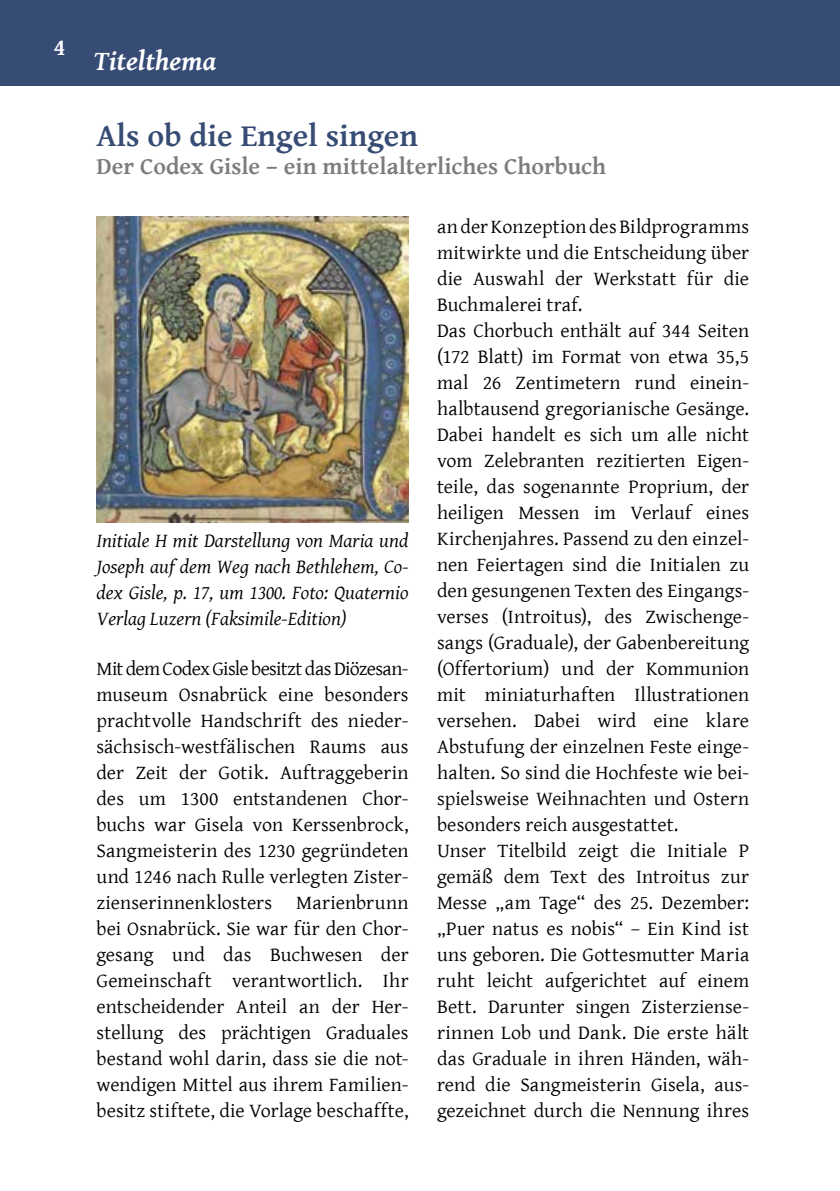
<style>
.page{position:relative;width:840px;height:1191px;background:#fff}
.page>*{position:absolute;margin:0;border:0;box-sizing:border-box;transform-origin:0 0}
.t1{font:700 32px "Gentium Basic";color:#374c75}
.t2{font:italic 700 28px "Gentium Basic";color:#fff}
.t3{font:700 24px "Gentium Basic";color:#7c7c7c}
.t4{font:700 24px "Gentium Basic";color:#fff}
.t5{font:20px/26px "Gentium Basic";letter-spacing:.005em;color:#000;text-align:justify}
.t6{font:italic 20px/26px "Gentium Basic";color:#000;text-align:justify}
</style>
<div class="page">
<div style="left:0;top:0;width:839px;height:85px;background:#374c75"></div>
<img style="left:96px;top:217px;width:312px;height:305px">
<p class="t4" style="left:53px;top:29px;width:14px">4</p>
<h2 class="t2" style="left:94px;top:40px;width:124px">Titelthema</h2>
<h1 class="t1" style="left:96px;top:111px;width:323px">Als ob die Engel singen</h1>
<p class="t3" style="left:96px;top:149px;width:511px">Der Codex Gisle – ein mittelalterliches Chorbuch</p>
<p class="t6" style="left:96px;top:527px;width:313px">Initiale H mit Darstellung von Maria und Joseph auf dem Weg nach Bethlehem, Co&shy;dex Gisle, p. 17, um 1300. Foto: Quaternio Verlag Luzern (Faksimile-Edition)</p>
<p class="t5" style="left:96px;top:654px;width:313px">Mit dem Codex Gisle besitzt das Diözesan&shy;museum Osnabrück eine besonders prachtvolle Handschrift des nieder&shy;sächsisch-westfälischen Raums aus der Zeit der Gotik. Auftraggeberin des um 1300 entstandenen Chor&shy;buchs war Gisela von Kerssenbrock, Sangmeisterin des 1230 gegründeten und 1246 nach Rulle verlegten Zister&shy;zienserinnenklosters Marienbrunn bei Osnabrück. Sie war für den Chor&shy;gesang und das Buchwesen der Gemeinschaft verantwortlich. Ihr entscheidender Anteil an der Her&shy;stellung des prächtigen Graduales bestand wohl darin, dass sie die not&shy;wendigen Mittel aus ihrem Familien&shy;besitz stiftete, die Vorlage beschaffte,</p>
<p class="t5" style="left:437px;top:212px;width:313px;text-align:left">an der Konzeption des Bildprogramms mitwirkte und die Entscheidung über die Auswahl der Werkstatt für die Buchmalerei traf.<br>Das Chorbuch enthält auf 344 Seiten (172 Blatt) im Format von etwa 35,5 mal 26 Zentimetern rund einein&shy;halbtausend gregorianische Gesänge.<br>Dabei handelt es sich um alle nicht vom Zelebranten rezitierten Eigen&shy;teile, das sogenannte Proprium, der heiligen Messen im Verlauf eines Kirchenjahres. Passend zu den einzel&shy;nen Feiertagen sind die Initialen zu den gesungenen Texten des Eingangs&shy;verses (Introitus), des Zwischenge&shy;sangs (Graduale), der Gabenbereitung (Offertorium) und der Kommunion mit miniaturhaften Illustrationen versehen. Dabei wird eine klare Abstufung der einzelnen Feste einge&shy;halten. So sind die Hochfeste wie bei&shy;spielsweise Weihnachten und Ostern besonders reich ausgestattet.<br>Unser Titelbild zeigt die Initiale P gemäß dem Text des Introitus zur Messe „am Tage“ des 25. Dezember: „Puer natus es nobis“ – Ein Kind ist uns geboren. Die Gottesmutter Maria ruht leicht aufgerichtet auf einem Bett. Darunter singen Zisterziense&shy;rinnen Lob und Dank. Die erste hält das Graduale in ihren Händen, wäh&shy;rend die Sangmeisterin Gisela, aus&shy;gezeichnet durch die Nennung ihres</p>
</div>
